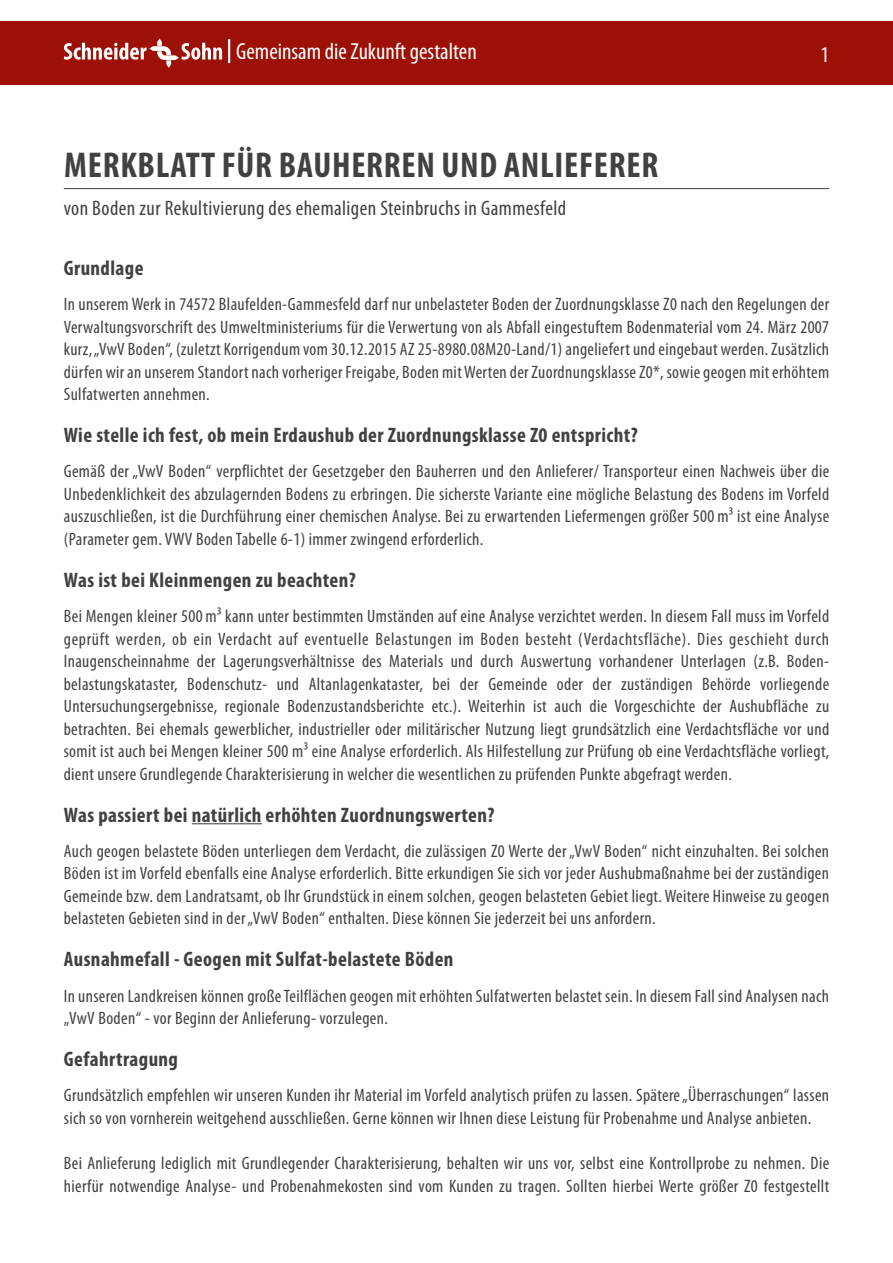
<style>
.page{position:relative;width:893px;height:1263px;background:#fff}
.page>*{position:absolute;margin:0;border:0;box-sizing:border-box;transform-origin:0 0}
.t1{font:700 condensed 36px "Myriad Pro";letter-spacing:.02em;color:#414140}
.t2{font:condensed 23.25px "Myriad Pro";color:#fff}
.t3{font:condensed 22.5px "Myriad Pro";color:#fff}
.t4{font:700 condensed 21px "Myriad Pro";letter-spacing:.02em;color:#414140}
.t5{font:condensed 21px "Myriad Pro";letter-spacing:.02em;color:#414140}
.t6{font:condensed 18px/22.5px "Myriad Pro";letter-spacing:.02em;color:#414140;text-align:justify}
</style>
<div class="page">
<div style="left:0;top:21px;width:893px;height:64px;background:#9c1006"></div>
<svg style="left:64px;top:38px;width:158px;height:30px"></svg>
<hr style="left:228px;top:39px;width:2px;height:24px;background:#fff">
<hr style="left:64px;top:188px;width:765px;height:1px;background:#414140">
<hr style="left:192px;top:823px;width:70px;height:1px;background:#414140">
<p class="t2" style="left:236px;top:38px;width:242px">Gemeinsam die Zukunft gestalten</p>
<h1 class="t1" style="left:64px;top:143px;width:596px">MERKBLATT FÜR BAUHERREN UND ANLIEFERER</h1>
<p class="t5" style="left:64px;top:195px;width:504px">von Boden zur Rekultivierung des ehemaligen Steinbruchs in Gammesfeld</p>
<p class="t3" style="left:820px;top:40px;width:10px">1</p>
<p class="t4" style="left:64px;top:255px;width:81px">Grundlage</p>
<p class="t6" style="left:64px;top:293px;width:767px">In unserem Werk in 74572 Blaufelden-Gammesfeld darf nur unbelasteter Boden der Zuordnungsklasse Z0 nach den Regelungen der Verwaltungsvorschrift des Umweltministeriums für die Verwertung von als Abfall eingestuftem Bodenmaterial vom 24. März 2007 kurz, „VwV Boden“, (zuletzt Korrigendum vom 30.12.2015 AZ 25-8980.08M20-Land/1) angeliefert und eingebaut werden. Zusätzlich dürfen wir an unserem Standort nach vorheriger Freigabe, Boden mit Werten der Zuordnungsklasse Z0*, sowie geogen mit erhöhtem Sulfatwerten annehmen.</p>
<p class="t4" style="left:64px;top:422px;width:576px">Wie stelle ich fest, ob mein Erdaushub der Zuordnungsklasse Z0 entspricht?</p>
<p class="t6" style="left:64px;top:460px;width:767px">Gemäß der „VwV Boden“ verpflichtet der Gesetzgeber den Bauherren und den Anlieferer/ Transporteur einen Nachweis über die Unbedenklichkeit des abzulagernden Bodens zu erbringen. Die sicherste Variante eine mögliche Belastung des Bodens im Vorfeld auszuschließen, ist die Durchführung einer chemischen Analyse. Bei zu erwartenden Liefermengen größer 500 m³ ist eine Analyse (Parameter gem. VWV Boden Tabelle 6-1) immer zwingend erforderlich.</p>
<p class="t4" style="left:64px;top:567px;width:294px">Was ist bei Kleinmengen zu beachten?</p>
<p class="t6" style="left:64px;top:605px;width:767px">Bei Mengen kleiner 500 m³ kann unter bestimmten Umständen auf eine Analyse verzichtet werden. In diesem Fall muss im Vorfeld geprüft werden, ob ein Verdacht auf eventuelle Belastungen im Boden besteht (Verdachtsfläche). Dies geschieht durch Inaugenscheinnahme der Lagerungsverhältnisse des Materials und durch Auswertung vorhandener Unterlagen (z.B. Boden&shy;belastungskataster, Bodenschutz- und Altanlagenkataster, bei der Gemeinde oder der zuständigen Behörde vorliegende Untersuchungsergebnisse, regionale Bodenzustandsberichte etc.). Weiterhin ist auch die Vorgeschichte der Aushubfläche zu betrachten. Bei ehemals gewerblicher, industrieller oder militärischer Nutzung liegt grundsätzlich eine Verdachtsfläche vor und somit ist auch bei Mengen kleiner 500 m³ eine Analyse erforderlich. Als Hilfestellung zur Prüfung ob eine Verdachtsfläche vorliegt, dient unsere Grundlegende Charakterisierung in welcher die wesentlichen zu prüfenden Punkte abgefragt werden.</p>
<p class="t4" style="left:64px;top:801px;width:432px">Was passiert bei natürlich erhöhten Zuordnungswerten?</p>
<p class="t6" style="left:64px;top:839px;width:767px">Auch geogen belastete Böden unterliegen dem Verdacht, die zulässigen Z0 Werte der „VwV Boden“ nicht einzuhalten. Bei solchen Böden ist im Vorfeld ebenfalls eine Analyse erforderlich. Bitte erkundigen Sie sich vor jeder Aushubmaßnahme bei der zuständigen Gemeinde bzw. dem Landratsamt, ob Ihr Grundstück in einem solchen, geogen belasteten Gebiet liegt. Weitere Hinweise zu geogen belasteten Gebieten sind in der „VwV Boden“ enthalten. Diese können Sie jederzeit bei uns anfordern.</p>
<p class="t4" style="left:64px;top:946px;width:391px">Ausnahmefall - Geogen mit Sulfat-belastete Böden</p>
<p class="t6" style="left:64px;top:984px;width:767px">In unseren Landkreisen können große Teilflächen geogen mit erhöhten Sulfatwerten belastet sein. In diesem Fall sind Analysen nach „VwV Boden“ - vor Beginn der Anlieferung- vorzulegen.</p>
<p class="t4" style="left:64px;top:1046px;width:116px">Gefahrtragung</p>
<p class="t6" style="left:64px;top:1084px;width:767px">Grundsätzlich empfehlen wir unseren Kunden ihr Material im Vorfeld analytisch prüfen zu lassen. Spätere „Überraschungen“ lassen sich so von vornherein weitgehend ausschließen. Gerne können wir Ihnen diese Leistung für Probenahme und Analyse anbieten.</p>
<p class="t6" style="left:64px;top:1151px;width:767px">Bei Anlieferung lediglich mit Grundlegender Charakterisierung, behalten wir uns vor, selbst eine Kontrollprobe zu nehmen. Die hierfür notwendige Analyse- und Probenahmekosten sind vom Kunden zu tragen. Sollten hierbei Werte größer Z0 festgestellt</p>
</div>
